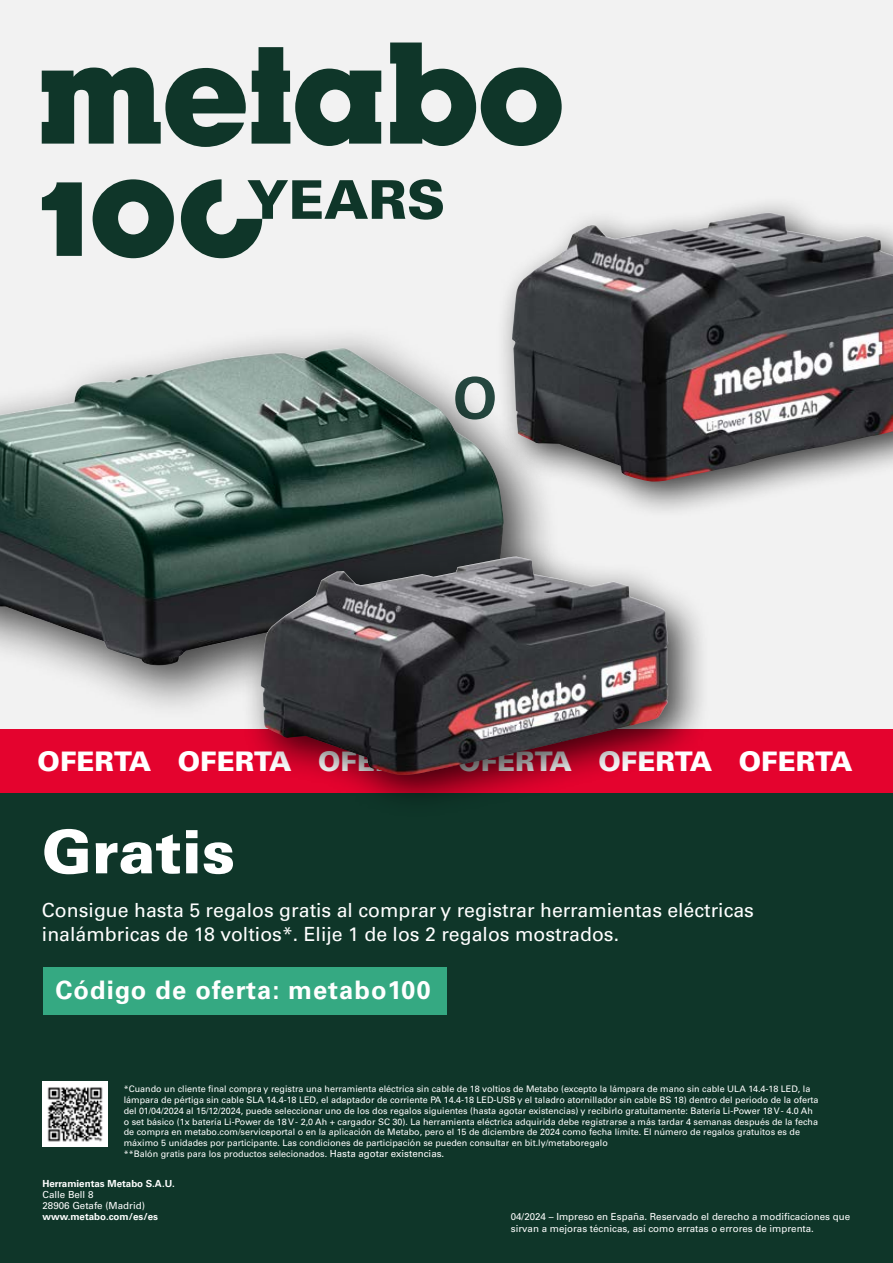
<style>
.page{position:relative;width:893px;height:1263px;background:#fff}
.page>*{position:absolute;margin:0;border:0;box-sizing:border-box;transform-origin:0 0}
.t1{font:900 60px "Univers LT Pro 75";color:#fff}
.t2{font:700 57px "Univers LT Pro 65";color:#25473f}
.t3{font:900 27px "Univers LT Pro 75";color:#fff}
.t4{font:700 25.5px "Univers LT Pro 65";letter-spacing:.04em;color:#fff}
.t5{font:19.5px/23.4px "Univers LT Pro 55 Roman";color:#fff}
.t6{font:9.75px/11.2px "Univers LT Pro 55 Roman";color:#fff}
.t7{font:700 9.75px "Univers LT Pro 65";color:#fff}
.t8{font:9px/10.8px "Univers LT Pro 55 Roman";color:#fff}
.s1{font-size:9.75px}
</style>
<div class="page">
<div style="left:0;top:755px;width:893px;height:508px;background:#0f3629"></div>
<div style="left:0;top:0;width:893px;height:767px;background:#f2f2f2"></div>
<div style="left:43px;top:967px;width:403px;height:48px;background:#35a982"></div>
<img style="left:43px;top:1082px;width:64px;height:64px">
<svg style="left:252px;top:47px;width:129px;height:99px"></svg>
<svg style="left:390px;top:43px;width:172px;height:103px"></svg>
<svg style="left:42px;top:68px;width:204px;height:79px"></svg>
<svg style="left:42px;top:182px;width:40px;height:74px"></svg>
<svg style="left:93px;top:179px;width:81px;height:79px"></svg>
<svg style="left:181px;top:179px;width:262px;height:79px"></svg>
<div style="left:0;top:729px;width:893px;height:63px;background:#e4032e"></div>
<div style="left:495px;top:195px;width:398px;height:325px;background:#000;opacity:.75"></div>
<img style="left:512px;top:213px;width:381px;height:269px">
<div style="left:0;top:323px;width:560px;height:399px;background:#000;opacity:.75"></div>
<img style="left:0;top:348px;width:504px;height:317px">
<div style="left:241px;top:537px;width:471px;height:282px;background:#000;opacity:.75"></div>
<img style="left:261px;top:556px;width:407px;height:219px">
<h2 class="t2" style="left:453px;top:364px;width:46px">O</h2>
<h3 class="t3" style="left:38px;top:744px;width:816px">OFERTA OFERTA OFERTA OFERTA OFERTA OFERTA</h3>
<h1 class="t1" style="left:42px;top:814px;width:195px">Gratis</h1>
<h3 class="t5" style="left:42px;top:898px;width:713px">Consigue hasta 5 regalos gratis al comprar y registrar herramientas eléctricas inalámbricas de 18 voltios*. Elije 1 de los 2 regalos mostrados.</h3>
<h3 class="t4" style="left:55px;top:975px;width:377px">Código de oferta: metabo100</h3>
<p class="t8" style="left:124px;top:1083px;width:696px">*Cuando un cliente final compra y registra una herramienta eléctrica sin cable de 18 voltios de Metabo (excepto la lámpara de mano sin cable ULA 14.4-18 LED, la lámpara de pértiga sin cable SLA 14.4-18 LED, el adaptador de corriente PA 14.4-18 LED-USB y el taladro atornillador sin cable BS 18) dentro del periodo de la oferta del 01/04/2024 al 15/12/2024, puede seleccionar uno de los dos regalos siguientes (hasta agotar existencias) y recibirlo gratuitamente: Batería Li-Power 18 V - 4.0 Ah o set básico (1x batería Li-Power de 18 V - 2,0 Ah + cargador SC 30). La herramienta eléctrica adquirida debe registrarse a más tardar 4 semanas después de la fecha de compra en metabo.com/serviceportal o en la aplicación de Metabo, pero el 15 de diciembre de 2024 como fecha límite. El número de regalos gratuitos es de máximo 5 unidades por participante. Las condiciones de participación se pueden consultar en bit.ly/metaboregalo<br>**Balón gratis para los productos selecionados. <span class="s1">Hasta agotar existencias.</span></p>
<p class="t7" style="left:43px;top:1177px;width:134px">Herramientas Metabo S.A.U.</p>
<p class="t6" style="left:43px;top:1189px;width:104px">Calle Bell 8<br>28906 Getafe (Madrid)</p>
<p class="t7" style="left:43px;top:1211px;width:117px">www.metabo.com/es/es</p>
<p class="t6" style="left:511px;top:1211px;width:341px">04/2024 – Impreso en España. Reservado el derecho a modificaciones que sirvan a mejoras técnicas, así como erratas o errores de imprenta.</p>
</div>
